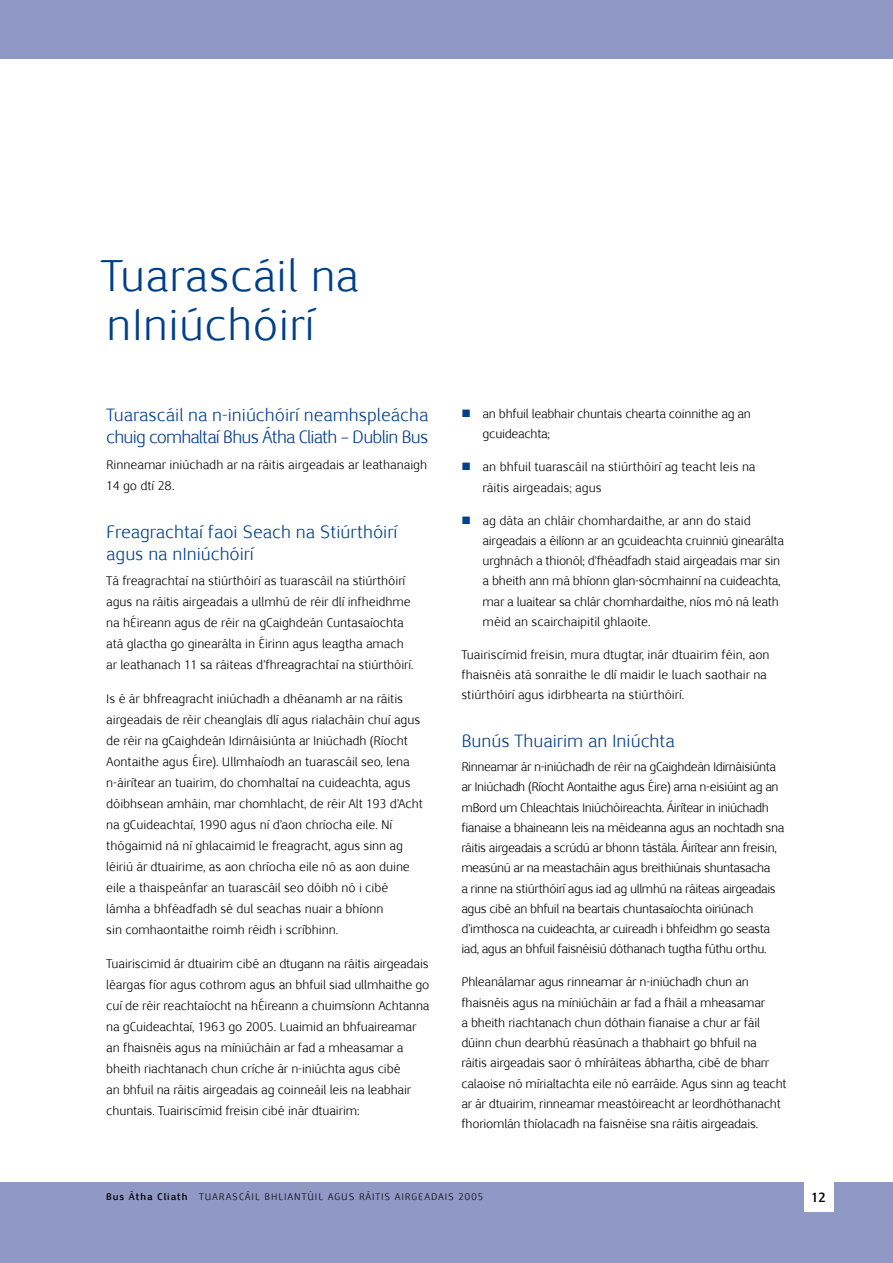
<style>
.page{position:relative;width:893px;height:1263px;background:#9099c6}
.page>*{position:absolute;margin:0;border:0;box-sizing:border-box;transform-origin:0 0}
.t1{font:45px/49.5px "Nexus Sans";letter-spacing:.01em;color:#003f8a}
.t2{font:18px/22.5px "Nexus Sans";letter-spacing:-.025em;color:#003f8a}
.t3{font:18px/22.5px "Nexus Sans";color:#003f8a}
.t4{font:700 13.5px "Nexus Sans";color:#000}
.t5{font:12.75px/21px "Nexus Sans";letter-spacing:-.01em;color:#000}
.t6{font:12.75px/20.2px "Nexus Sans";letter-spacing:-.03em;color:#000}
.t7{font:9.75px "Nexus Sans";letter-spacing:.1em;color:#000}
.s1{color:#003f8a}
.s2{font-weight:700}
</style>
<div class="page">
<div style="left:0;top:60px;width:893px;height:1122px;background:#fff"></div>
<div style="left:804px;top:1182px;width:29px;height:30px;background:#fff"></div>
<h1 class="t1" style="left:101px;top:251px;width:260px">Tuarascáil na nIniúchóirí</h1>
<h2 class="t2" style="left:106px;top:403px;width:324px">Tuarascáil na n-iniúchóirí neamhspleácha chuig comhaltaí Bhus Átha Cliath – Dublin Bus</h2>
<p class="t5" style="left:106px;top:454px;width:322px">Rinneamar iniúchadh ar na ráitis airgeadais ar leathanaigh<br>14 go dtí 28.</p>
<h2 class="t3" style="left:106px;top:520px;width:292px">Freagrachtaí faoi Seach na Stiúrthóirí agus na nIniúchóirí</h2>
<p class="t5" style="left:106px;top:570px;width:309px">Tá freagrachtaí na stiúrthóirí as tuarascáil na stiúrthóirí agus na ráitis airgeadais a ullmhú de réir dlí infheidhme na hÉireann agus de réir na gCaighdeán Cuntasaíochta atá glactha go ginearálta in Éirinn agus leagtha amach ar leathanach 11 sa ráiteas d’fhreagrachtaí na stiúrthóirí.</p>
<p class="t5" style="left:106px;top:688px;width:318px">Is é ár bhfreagracht iniúchadh a dhéanamh ar na ráitis airgeadais de réir cheanglais dlí agus rialacháin chuí agus de réir na gCaighdeán Idirnáisiúnta ar Iniúchadh (Ríocht Aontaithe agus Éire). Ullmhaíodh an tuarascáil seo, lena n-áirítear an tuairim, do chomhaltaí na cuideachta, agus dóibhsean amháin, mar chomhlacht, de réir Alt 193 d’Acht na gCuideachtaí, 1990 agus ní d’aon chríocha eile. Ní thógaimid ná ní ghlacaimid le freagracht, agus sinn ag léiriú ár dtuairime, as aon chríocha eile nó as aon duine eile a thaispeánfar an tuarascáil seo dóibh nó i cibé lámha a bhféadfadh sé dul seachas nuair a bhíonn<br>sin comhaontaithe roimh réidh i scríbhinn.</p>
<p class="t5" style="left:106px;top:953px;width:325px">Tuairiscimid ár dtuairim cibé an dtugann na ráitis airgeadais léargas fíor agus cothrom agus an bhfuil siad ullmhaithe go cuí de réir reachtaíocht na hÉireann a chuimsíonn Achtanna na gCuideachtaí, 1963 go 2005. Luaimid an bhfuaireamar an fhaisnéis agus na míniúcháin ar fad a mheasamar a bheith riachtanach chun críche ár n-iniúchta agus cibé<br>an bhfuil na ráitis airgeadais ag coinneáil leis na leabhair chuntais. Tuairiscímid freisin cibé inár dtuairim:</p>
<p class="t5" style="left:483px;top:404px;width:270px;line-height:20.2px;text-indent:-21px"><span class="s1">■</span> an bhfuil leabhair chuntais chearta coinnithe ag an gcuideachta;</p>
<p class="t5" style="left:483px;top:457px;width:274px;line-height:20.2px;text-indent:-21px"><span class="s1">■</span> an bhfuil tuarascáil na stiúrthóirí ag teacht leis na ráitis airgeadais; agus</p>
<p class="t5" style="left:483px;top:510px;width:303px;line-height:20.2px;text-indent:-21px"><span class="s1">■</span> ag dáta an chláir chomhardaithe, ar ann do staid airgeadais a éilíonn ar an gcuideachta cruinniú ginearálta urghnách a thionól; d’fhéadfadh staid airgeadais mar sin a bheith ann má bhíonn glan-sócmhainní na cuideachta, mar a luaitear sa chlár chomhardaithe, níos mó ná leath méid an scairchaipitil ghlaoite.</p>
<p class="t5" style="left:461px;top:644px;width:310px;line-height:20.2px">Tuairiscímid freisin, mura dtugtar, inár dtuairim féin, aon fhaisnéis atá sonraithe le dlí maidir le luach saothair na stiúrthóirí agus idirbhearta na stiúrthóirí.</p>
<h2 class="t3" style="left:461px;top:729px;width:215px">Bunús Thuairim an Iniúchta</h2>
<p class="t6" style="left:461px;top:757px;width:324px">Rinneamar ár n-iniúchadh de réir na gCaighdeán Idirnáisiúnta ar Iniúchadh (Ríocht Aontaithe agus Éire) arna n-eisiúint ag an mBord um Chleachtais Iniúchóireachta. Áirítear in iniúchadh fianaise a bhaineann leis na méideanna agus an nochtadh sna ráitis airgeadais a scrúdú ar bhonn tástála. Áirítear ann freisin, measúnú ar na meastacháin agus breithiúnais shuntasacha<br>a rinne na stiúrthóirí agus iad ag ullmhú na ráiteas airgeadais agus cibé an bhfuil na beartais chuntasaíochta oiriúnach d’imthosca na cuideachta, ar cuireadh i bhfeidhm go seasta iad, agus an bhfuil faisnéisiú dóthanach tugtha fúthu orthu.</p>
<p class="t5" style="left:461px;top:972px;width:327px;line-height:20.2px">Phleanálamar agus rinneamar ár n-iniúchadh chun an fhaisnéis agus na míniúcháin ar fad a fháil a mheasamar<br>a bheith riachtanach chun dóthain fianaise a chur ar fáil dúinn chun dearbhú réasúnach a thabhairt go bhfuil na<br>ráitis airgeadais saor ó mhíráiteas ábhartha, cibé de bharr calaoise nó mírialtachta eile nó earráide. Agus sinn ag teacht ar ár dtuairim, rinneamar meastóireacht ar leordhóthanacht fhoriomlán thíolacadh na faisnéise sna ráitis airgeadais.</p>
<p class="t7" style="left:106px;top:1191px;width:379px"><span class="s2">Bus Átha Cliath</span> TUARASCÁIL BHLIANTÚIL AGUS RÁITIS AIRGEADAIS 2005</p>
<p class="t4" style="left:811px;top:1188px;width:15px">12</p>
</div>
